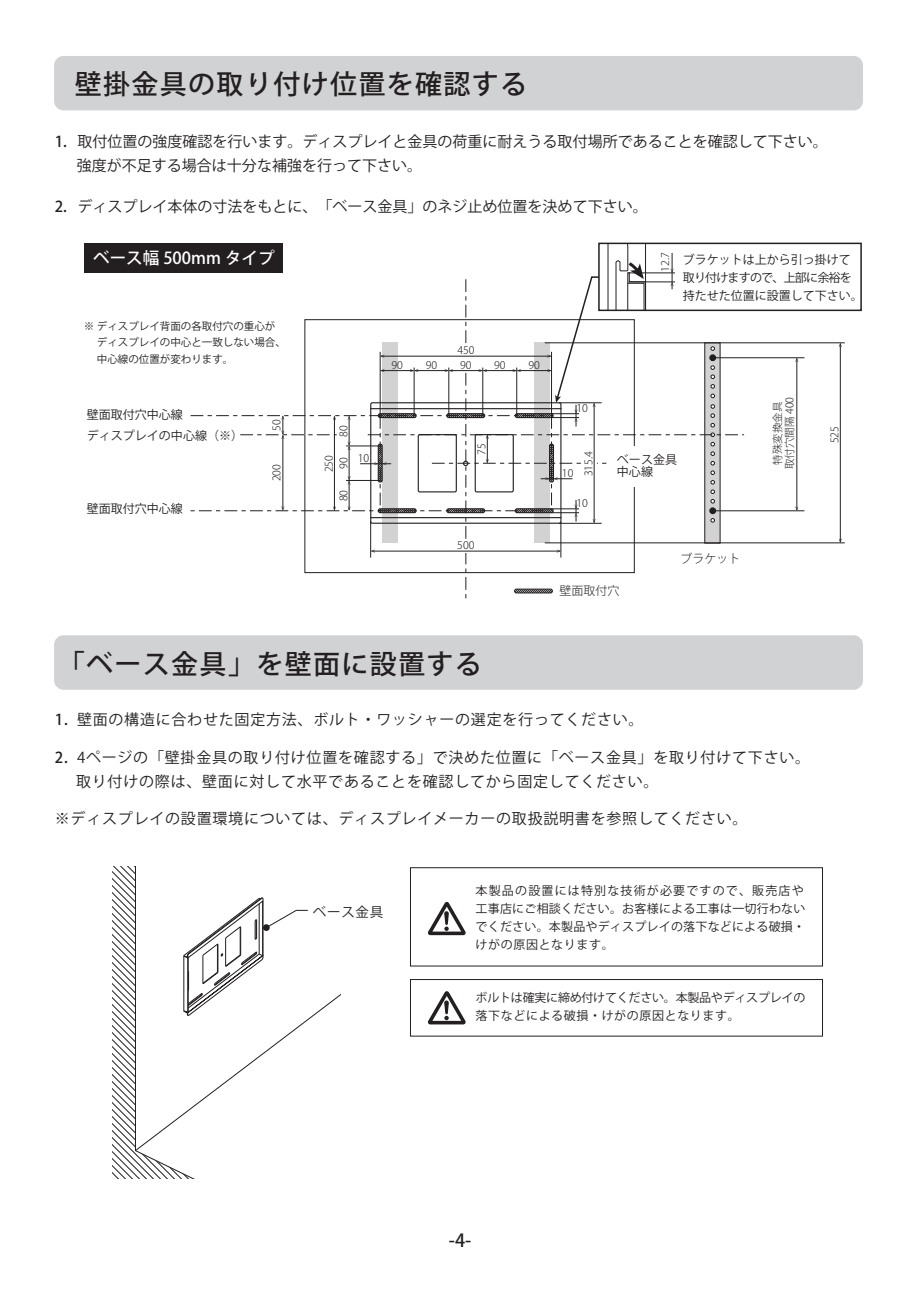
<style>
.page{position:relative;width:919px;height:1289px;background:#fff}
.page>*{position:absolute;margin:0;border:0;box-sizing:border-box;transform-origin:0 0}
.t1{font:500 27px "Koz Go Pr 6 N";letter-spacing:.05em;color:#231f20}
.t2{font:500 18px "Koz Go Pr 6 N";color:#231f20}
.t3{font:500 16.5px "Koz Go Pr 6 N";color:#fff}
.t4{font:15px/24px "Koz Go Pr 6 N";letter-spacing:.05em;color:#231f20}
.t5{font:15px/24px "Koz Go Pr 6 N";color:#231f20}
.t6{font:13.5px "Koz Go Pr 6 N";letter-spacing:.05em;color:#231f20}
.t7{font:12px/18px "Koz Go Pr 6 N";letter-spacing:.02em;color:#231f20}
.t8{font:12px/18px "Koz Go Pro";color:#231f20}
.t9{font:12px/18px "Koz Go Pr 6 N";letter-spacing:-.02em;color:#231f20}
.t10{font:300 12px "Koz Go Pro";color:#231f20}
.t11{font:300 10.5px/14.7px "Koz Go Pro";color:#231f20;text-align:center}
.t12{font:10.5px/16.5px "Koz Go Pro";color:#231f20}
.s1{font-weight:500}
</style>
<div class="page">
<div style="left:84px;top:243px;width:199px;height:29px;background:#231f20"></div>
<div style="left:54px;top:56px;width:808px;height:54px;background:#d1d2d4;border-radius:9px"></div>
<hr style="left:545px;top:542px;width:299px;height:1px;background:#231f20">
<hr style="left:545px;top:342px;width:299px;height:1px;background:#231f20">
<hr style="left:840px;top:344px;width:1px;height:197px;background:#231f20">
<hr style="left:712px;top:510px;width:91px;height:1px;background:#231f20">
<hr style="left:712px;top:357px;width:91px;height:1px;background:#231f20">
<hr style="left:796px;top:359px;width:1px;height:150px;background:#231f20">
<svg style="left:795px;top:506px;width:3px;height:5px"></svg>
<div style="left:598px;top:242px;width:263px;height:69px;background:#fff;border:2px solid #231f20"></div>
<svg style="left:190px;top:243px;width:554px;height:356px"></svg>
<hr style="left:370px;top:522px;width:1px;height:35px;background:#231f20">
<hr style="left:560px;top:522px;width:1px;height:35px;background:#231f20">
<svg style="left:514px;top:588px;width:38px;height:5px"></svg>
<div style="left:609px;top:446px;width:69px;height:40px;background:#fff"></div>
<svg style="left:428px;top:901px;width:37px;height:34px"></svg>
<svg style="left:428px;top:991px;width:37px;height:33px"></svg>
<svg style="left:112px;top:866px;width:22px;height:312px"></svg>
<svg style="left:134px;top:866px;width:206px;height:312px"></svg>
<svg style="left:183px;top:896px;width:125px;height:120px"></svg>
<div style="left:54px;top:635px;width:808px;height:54px;background:#d1d2d4;border-radius:9px"></div>
<div style="left:410px;top:867px;width:412px;height:99px;border:1px solid #231f20"></div>
<div style="left:410px;top:979px;width:412px;height:57px;border:1px solid #231f20"></div>
<h1 class="t1" style="left:75px;top:69px;width:454px">壁掛金具の取り付け位置を確認する</h1>
<p class="t5" style="left:55px;top:130px;width:774px"><span class="s1">1.</span> 取付位置の強度確認を行います。ディスプレイと金具の荷重に耐えうる取付場所であることを確認して下さい。　 強度が不足する場合は十分な補強を行って下さい。</p>
<p class="t5" style="left:55px;top:195px;width:594px"><span class="s1">2.</span> ディスプレイ本体の寸法をもとに、「ベース金具」のネジ止め位置を決めて下さい。</p>
<p class="t11" style="left:657px;top:272px;width:21px;rotate:-90deg">12.7</p>
<p class="t8" style="left:682px;top:251px;width:182px">ブラケットは上から引っ掛けて取り付けますので、上部に余裕を持たせた位置に設置して下さい。</p>
<p class="t3" style="left:93px;top:249px;width:183px">ベース幅 500mm タイプ</p>
<p class="t12" style="left:84px;top:318px;width:203px">※ ディスプレイ背面の各取付穴の重心が　 ディスプレイの中心と一致しない場合、　 中心線の位置が変わります。</p>
<p class="t11" style="left:457px;top:343px;width:19px">450</p>
<p class="t11" style="left:391px;top:358px;width:13px">90</p>
<p class="t11" style="left:425px;top:358px;width:13px">90</p>
<p class="t11" style="left:460px;top:358px;width:13px">90</p>
<p class="t11" style="left:494px;top:358px;width:13px">90</p>
<p class="t11" style="left:528px;top:358px;width:13px">90</p>
<p class="t11" style="left:771px;top:469px;width:74px;line-height:12px;rotate:-90deg">特殊変換金具取付穴間隔 400</p>
<p class="t11" style="left:576px;top:401px;width:13px">10</p>
<p class="t8" style="left:87px;top:406px;width:97px">壁面取付穴中心線</p>
<p class="t11" style="left:269px;top:431px;width:13px;rotate:-90deg">50</p>
<p class="t11" style="left:269px;top:481px;width:19px;rotate:-90deg">200</p>
<p class="t11" style="left:336px;top:436px;width:13px;rotate:-90deg">80</p>
<p class="t11" style="left:321px;top:472px;width:19px;rotate:-90deg">250<br>90</p>
<p class="t11" style="left:336px;top:501px;width:13px;rotate:-90deg">80</p>
<p class="t8" style="left:87px;top:426px;width:158px">ディスプレイの中心線（※）</p>
<p class="t11" style="left:827px;top:443px;width:19px;rotate:-90deg">525</p>
<p class="t11" style="left:474px;top:454px;width:13px;rotate:-90deg">75</p>
<p class="t11" style="left:581px;top:476px;width:26px;rotate:-90deg">315.4</p>
<p class="t8" style="left:617px;top:454px;width:61px;line-height:12px">ベース金具中心線</p>
<p class="t11" style="left:357px;top:451px;width:13px">10</p>
<p class="t11" style="left:562px;top:466px;width:13px">10</p>
<p class="t11" style="left:576px;top:496px;width:13px">10</p>
<p class="t8" style="left:87px;top:500px;width:97px">壁面取付穴中心線</p>
<p class="t11" style="left:457px;top:538px;width:19px">500</p>
<h1 class="t1" style="left:58px;top:648px;width:425px">「ベース金具」を壁面に設置する</h1>
<p class="t10" style="left:559px;top:583px;width:61px">壁面取付穴</p>
<p class="t4" style="left:55px;top:708px;width:590px"><span class="s1">1.</span> 壁面の構造に合わせた固定方法、ボルト・ワッシャーの選定を行ってください。</p>
<p class="t10" style="left:680px;top:551px;width:61px">ブラケット</p>
<p class="t4" style="left:76px;top:745px;width:735px;text-indent:-21px"><span class="s1">2.</span> 4ページの「壁掛金具の取り付け位置を確認する」で決めた位置に「ベース金具」を取り付けて下さい。取り付けの際は、壁面に対して水平であることを確認してから固定してください。</p>
<p class="t4" style="left:55px;top:807px;width:694px"><span class="s1">※</span>ディスプレイの設置環境については、ディスプレイメーカーの取扱説明書を参照してください。</p>
<p class="t6" style="left:313px;top:904px;width:72px">ベース金具</p>
<p class="t7" style="left:475px;top:881px;width:331px">本製品の設置には特別な技術が必要ですので、販売店や工事店にご相談ください。お客様による工事は一切行わないでください。本製品やディスプレイの落下などによる破損・けがの原因となります。</p>
<p class="t9" style="left:475px;top:988px;width:331px">ボルトは確実に締め付けてください。本製品やディスプレイの落下などによる破損・けがの原因となります。</p>
<p class="t2" style="left:449px;top:1229px;width:24px">-4-</p>
</div>
